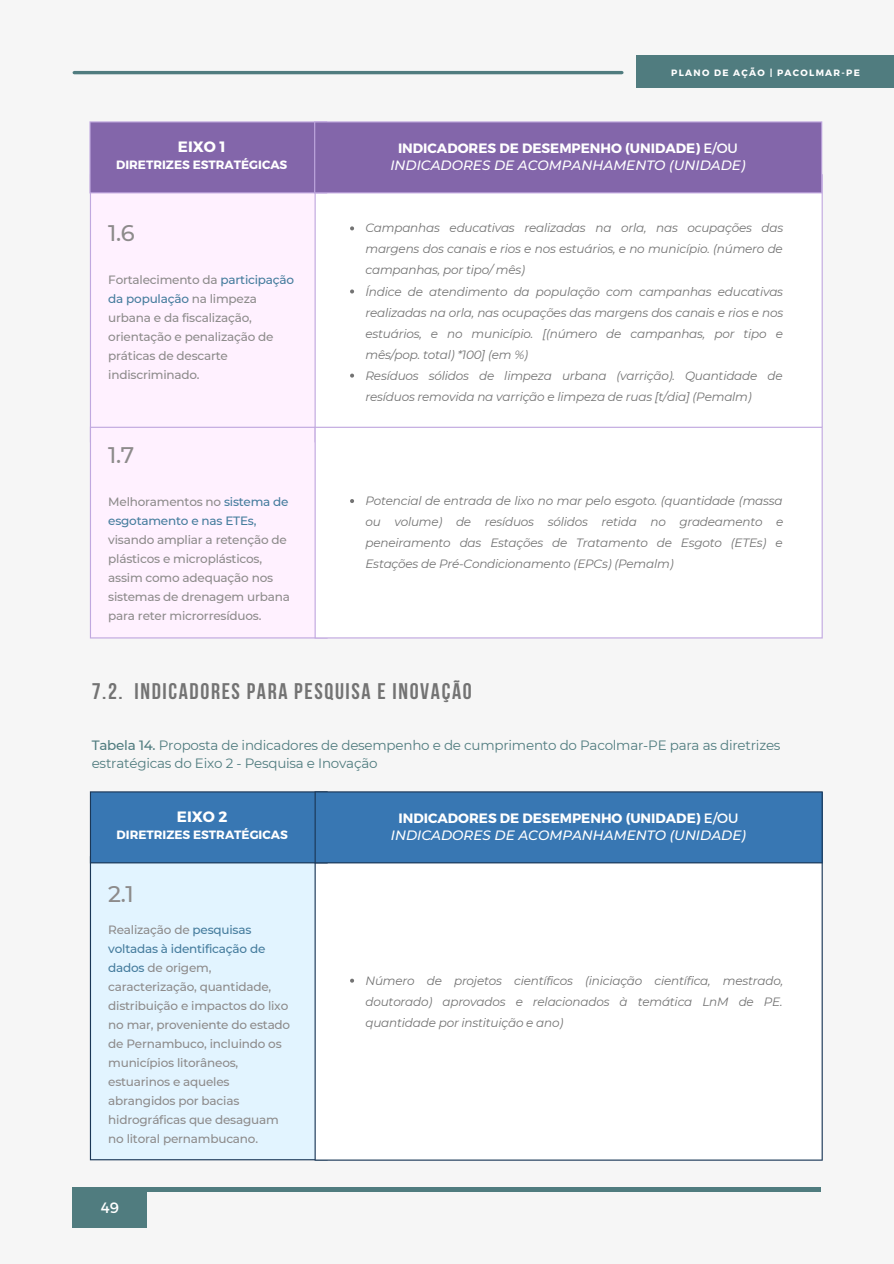
<style>
.page{position:relative;width:894px;height:1264px;background:#fff}
.page>*{position:absolute;margin:0;border:0;box-sizing:border-box;transform-origin:0 0}
.t1{font:700 22.5px "Bebas Neue";letter-spacing:.07em;color:#737373}
.t2{font:500 22.5px "Montserrat";color:#8d8b8b}
.t3{font:700 15px "Montserrat";color:#fff}
.t4{font:15px "Montserrat";color:#fff}
.t5{font:italic 500 13.5px/17px "Montserrat";color:#fff;text-align:center}
.t6{font:13.5px/18px "Montserrat";letter-spacing:-.015em;color:#507c7f}
.t7{font:italic 12px/21px "Montserrat";letter-spacing:-.015em;color:#737373;text-align:justify}
.t8{font:500 12px/19px "Montserrat";letter-spacing:-.015em;color:#8d8b8b}
.t9{font:500 12px/19px "Montserrat";letter-spacing:-.015em;color:#457c9d}
.t10{font:700 12px "Montserrat";color:#fff}
.t11{font:700 9.15px "Montserrat";letter-spacing:.14em;color:#fff}
.s1{color:#457c9d}
.s2{color:#8d8b8b}
.s3{font-weight:700;font-style:normal}
.s4{font-weight:400;font-style:normal}
.s5{font-weight:500}
</style>
<div class="page">
<div style="left:0;top:0;width:893px;height:1263px;background:#f6f6f6"></div>
<hr style="left:72px;top:1187px;width:748px;height:4px;background:#507c7f">
<div style="left:72px;top:1187px;width:75px;height:40px;background:#507c7f"></div>
<div style="left:90px;top:175px;width:237px;height:267px;background:#fff1ff"></div>
<hr style="left:90px;top:175px;width:1px;height:266px;background:#c0a8df">
<div style="left:90px;top:427px;width:237px;height:211px;background:#fff1ff"></div>
<hr style="left:90px;top:428px;width:1px;height:209px;background:#c0a8df">
<hr style="left:91px;top:637px;width:235px;height:1px;background:#c0a8df">
<hr style="left:91px;top:427px;width:235px;height:1px;background:#c0a8df">
<div style="left:315px;top:175px;width:507px;height:267px;background:#fff"></div>
<hr style="left:314px;top:175px;width:1px;height:266px;background:#c0a8df">
<hr style="left:821px;top:175px;width:1px;height:266px;background:#c0a8df">
<div style="left:315px;top:427px;width:507px;height:211px;background:#fff"></div>
<hr style="left:314px;top:428px;width:1px;height:209px;background:#c0a8df">
<hr style="left:821px;top:428px;width:1px;height:209px;background:#c0a8df">
<hr style="left:315px;top:637px;width:506px;height:1px;background:#c0a8df">
<hr style="left:315px;top:427px;width:506px;height:1px;background:#c0a8df">
<svg style="left:350px;top:226px;width:4px;height:4px"></svg>
<svg style="left:350px;top:289px;width:4px;height:4px"></svg>
<svg style="left:350px;top:373px;width:4px;height:4px"></svg>
<svg style="left:350px;top:499px;width:4px;height:4px"></svg>
<div style="left:636px;top:55px;width:257px;height:33px;background:#507c7f"></div>
<hr style="left:74px;top:71px;width:547px;height:3px;background:#507c7f">
<div style="left:90px;top:122px;width:236px;height:71px;background:#8366aa"></div>
<hr style="left:89px;top:122px;width:2px;height:70px;background:#c0a8df">
<hr style="left:91px;top:192px;width:235px;height:1px;background:#c0a8df">
<hr style="left:91px;top:121px;width:235px;height:1px;background:#c0a8df">
<div style="left:314px;top:122px;width:507px;height:71px;background:#8366aa"></div>
<hr style="left:314px;top:122px;width:1px;height:70px;background:#c0a8df">
<hr style="left:820px;top:122px;width:2px;height:70px;background:#c0a8df">
<hr style="left:315px;top:192px;width:505px;height:1px;background:#c0a8df">
<hr style="left:315px;top:121px;width:505px;height:1px;background:#c0a8df">
<div style="left:90px;top:856px;width:237px;height:303px;background:#e2f4ff"></div>
<hr style="left:90px;top:857px;width:1px;height:302px;background:#1a3757">
<hr style="left:91px;top:1159px;width:235px;height:1px;background:#1a3757">
<div style="left:315px;top:842px;width:507px;height:318px;background:#fff"></div>
<hr style="left:314px;top:843px;width:1px;height:316px;background:#1a3757">
<hr style="left:821px;top:843px;width:1px;height:316px;background:#1a3757">
<hr style="left:315px;top:1159px;width:506px;height:1px;background:#1a3757">
<div style="left:90px;top:792px;width:237px;height:70px;background:#3877b3"></div>
<hr style="left:90px;top:792px;width:1px;height:70px;background:#1a3757">
<hr style="left:91px;top:862px;width:235px;height:1px;background:#1a3757">
<hr style="left:91px;top:791px;width:235px;height:1px;background:#1a3757">
<div style="left:315px;top:792px;width:507px;height:70px;background:#3877b3"></div>
<hr style="left:314px;top:792px;width:1px;height:70px;background:#1a3757">
<hr style="left:821px;top:792px;width:1px;height:70px;background:#1a3757">
<hr style="left:315px;top:862px;width:506px;height:1px;background:#1a3757">
<hr style="left:315px;top:791px;width:506px;height:1px;background:#1a3757">
<svg style="left:350px;top:978px;width:4px;height:4px"></svg>
<p class="t3" style="left:178px;top:137px;width:49px">EIXO 1</p>
<p class="t10" style="left:116px;top:157px;width:172px">DIRETRIZES ESTRATÉGICAS</p>
<h1 class="t2" style="left:108px;top:219px;width:28px">1.6</h1>
<p class="t8" style="left:108px;top:270px;width:187px">Fortalecimento da <span class="s1">participação da população</span> na limpeza urbana e da fiscalização, orientação e penalização de práticas de descarte indiscriminado.</p>
<h1 class="t2" style="left:108px;top:441px;width:28px">1.7</h1>
<p class="t9" style="left:108px;top:492px;width:182px"><span class="s2">Melhoramentos no</span> sistema de esgotamento e nas ETEs,</p>
<p class="t8" style="left:108px;top:530px;width:183px">visando ampliar a retenção de plásticos e microplásticos, assim como adequação nos sistemas de drenagem urbana para reter microrresíduos.</p>
<p class="t11" style="left:671px;top:67px;width:190px">PLANO DE AÇÃO | PACOLMAR-PE</p>
<p class="t5" style="left:390px;top:140px;width:356px"><span class="s3">INDICADORES DE DESEMPENHO (UNIDADE)</span> <span class="s4">E/OU<br></span>INDICADORES DE ACOMPANHAMENTO (UNIDADE)</p>
<p class="t7" style="left:365px;top:217px;width:419px;text-align:left">Campanhas educativas realizadas na orla, nas ocupações das margens dos canais e rios e nos estuários, e no município. (número de campanhas, por tipo/ mês)<br>Índice de atendimento da população com campanhas educativas realizadas na orla, nas ocupações das margens dos canais e rios e nos estuários, e no município. [(número de campanhas, por tipo e mês/pop. total) *100] (em %)<br>Resíduos sólidos de limpeza urbana (varrição). Quantidade de resíduos removida na varrição e limpeza de ruas [t/dia] (Pemalm)</p>
<p class="t7" style="left:365px;top:490px;width:419px">Potencial de entrada de lixo no mar pelo esgoto. (quantidade (massa ou volume) de resíduos sólidos retida no gradeamento e peneiramento das Estações de Tratamento de Esgoto (ETEs) e Estações de Pré-Condicionamento (EPCs) (Pemalm)</p>
<h1 class="t1" style="left:92px;top:682px;width:381px">7.2. INDICADORES PARA PESQUISA E INOVAÇÃO</h1>
<p class="t6" style="left:92px;top:736px;width:690px"><span class="s5">Tabela 14.</span> Proposta de indicadores de desempenho e de cumprimento do Pacolmar-PE para as diretrizes estratégicas do Eixo 2 - Pesquisa e Inovação</p>
<p class="t3" style="left:177px;top:807px;width:52px">EIXO 2</p>
<p class="t10" style="left:117px;top:827px;width:172px">DIRETRIZES ESTRATÉGICAS</p>
<h1 class="t2" style="left:108px;top:879px;width:27px">2.1</h1>
<p class="t8" style="left:108px;top:919px;width:183px">Realização de <span class="s1">pesquisas voltadas à identificação de dados</span> de origem, caracterização, quantidade, distribuição e impactos do lixo no mar, proveniente do estado de Pernambuco, incluindo os municípios litorâneos, estuarinos e aqueles abrangidos por bacias hidrográficas que desaguam no litoral pernambucano.</p>
<p class="t4" style="left:101px;top:1197px;width:20px">49</p>
<p class="t5" style="left:391px;top:810px;width:356px"><span class="s3">INDICADORES DE DESEMPENHO (UNIDADE)</span> <span class="s4">E/OU<br></span>INDICADORES DE ACOMPANHAMENTO (UNIDADE)</p>
<p class="t7" style="left:365px;top:969px;width:419px">Número de projetos científicos (iniciação científica, mestrado, doutorado) aprovados e relacionados à temática LnM de PE. quantidade por instituição e ano)</p>
</div>
